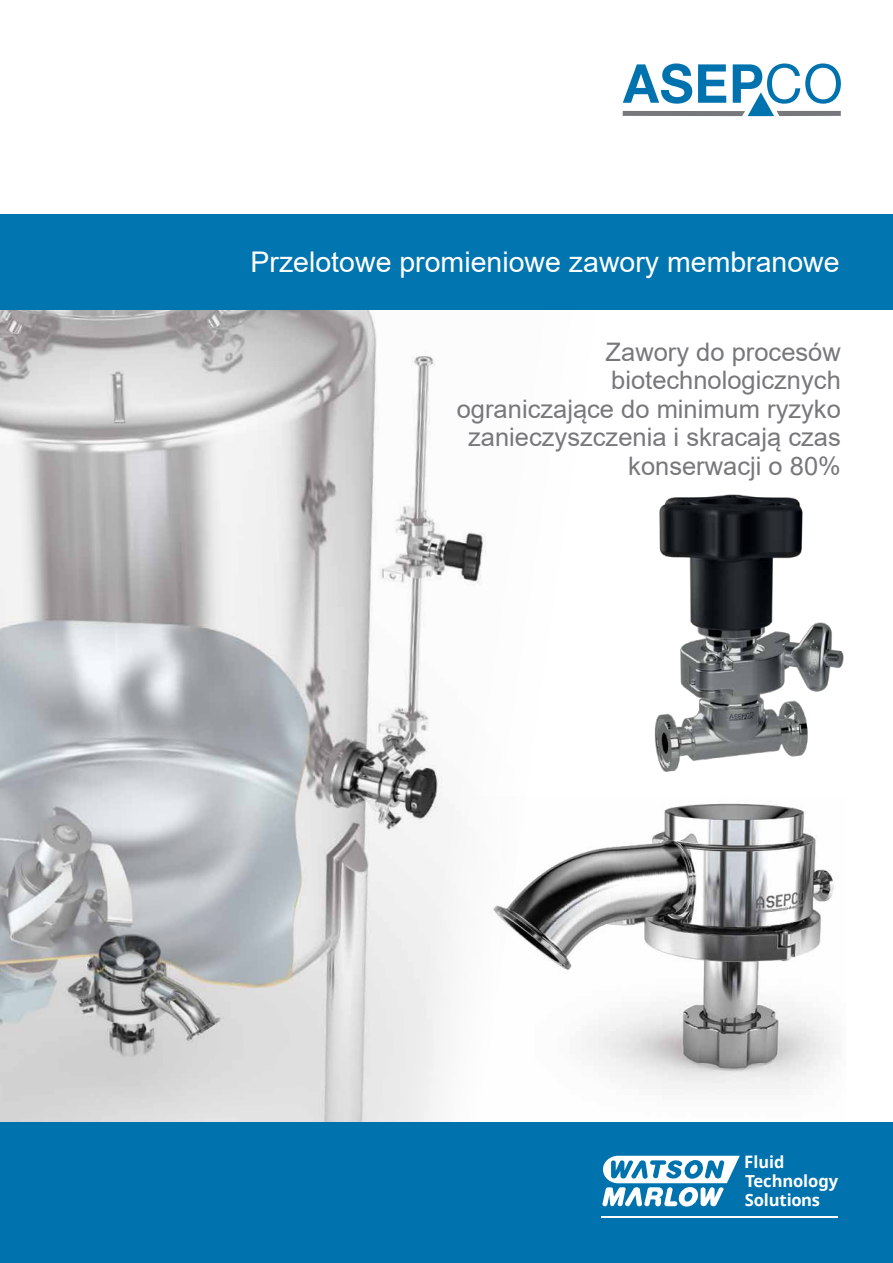
<style>
.page{position:relative;width:893px;height:1263px;background:#fff}
.page>*{position:absolute;margin:0;border:0;box-sizing:border-box;transform-origin:0 0}
.t1{font:28.5px "Arial";color:#fff}
.t2{font:25.5px/28.5px "Arial";color:#77787b;text-align:right}
.t3{font:700 16.5px/19px "Noto Sans";letter-spacing:-.01em;color:#fff}
.s1{font-size:17.1px}
</style>
<div class="page">
<img style="left:0;top:310px;width:486px;height:812px">
<img style="left:468px;top:796px;width:368px;height:326px">
<div style="left:0;top:214px;width:893px;height:96px;background:#0075b0"></div>
<svg style="left:623px;top:63px;width:218px;height:53px"></svg>
<div style="left:0;top:1122px;width:893px;height:141px;background:#0073ae"></div>
<img style="left:654px;top:494px;width:190px;height:278px">
<hr style="left:602px;top:1216px;width:236px;height:1px;background:#fff">
<svg style="left:602px;top:1156px;width:138px;height:50px"></svg>
<p class="t1" style="left:251px;top:243px;width:591px">Przelotowe promieniowe zawory membranowe</p>
<p class="t2" style="left:457px;top:337px;width:386px">Zawory do procesów biotechnologicznych ograniczające do minimum ryzyko zanieczyszczenia i skracają czas konserwacji o 80%</p>
<p class="t3" style="left:744px;top:1152px;width:95px"><span class="s1">F</span>luid<br>Technology<br>Solutions</p>
</div>
